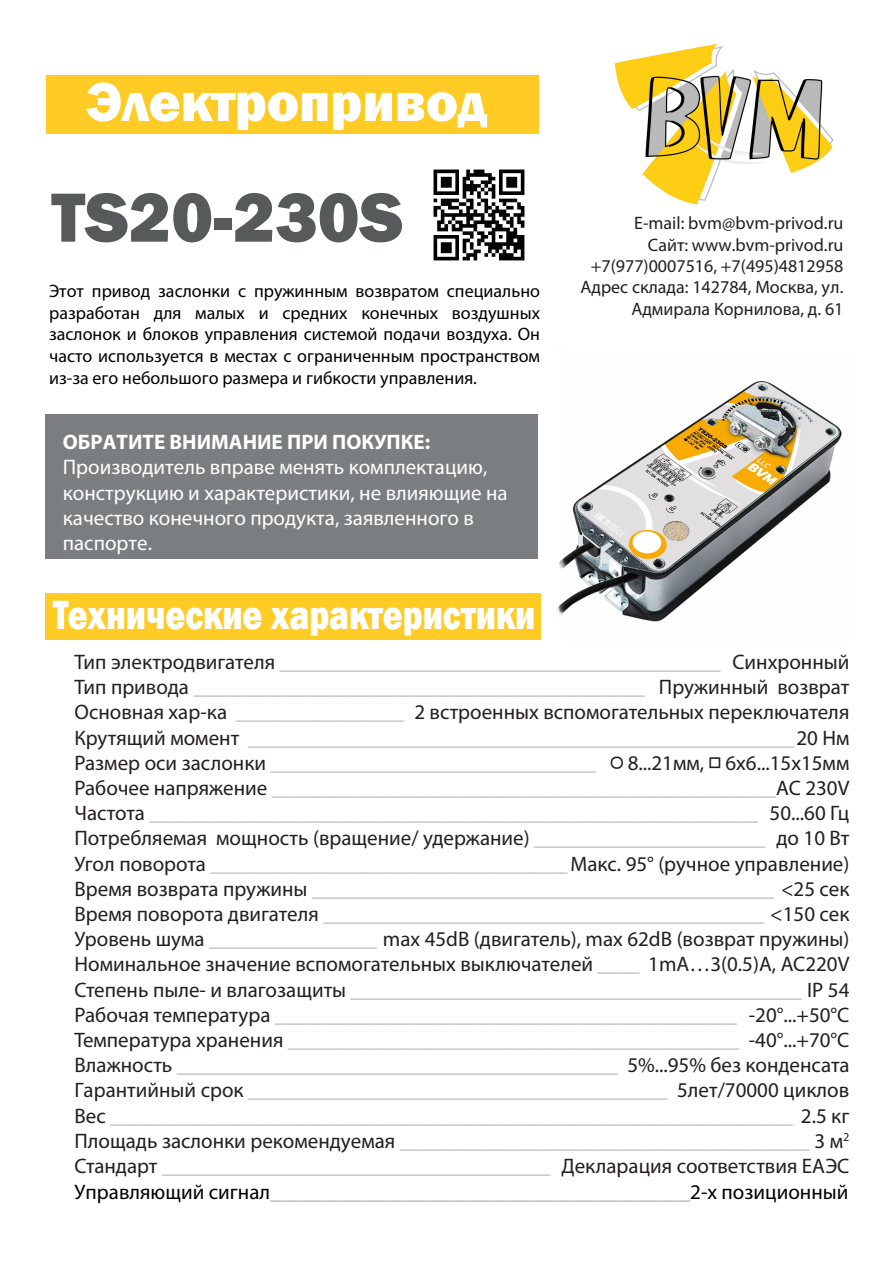
<style>
.page{position:relative;width:893px;height:1263px;background:#fff}
.page>*{position:absolute;margin:0;border:0;box-sizing:border-box;transform-origin:0 0}
.t1{font:800 72px "Franklin Gothic";color:#575a5b}
.t2{font:800 56.85px "Franklin Gothic";color:#fff;scale:.96 1}
.t3{font:800 42px "Franklin Gothic";color:#fff;scale:.81 1}
.t4{font:21px/25.2px "Myriad Pro";color:#afb3b4}
.t5{font:21px/25.2px "Myriad Pro";color:#231f20;text-align:right}
.t6{font:21px/25.2px "Myriad Pro";color:#fff}
.t7{font:21px "Myriad Pro";color:#aaa}
.t8{font:700 21px "Myriad Pro";color:#fff}
.t9{font:18px/21.6px "Myriad Pro";color:#000;text-align:justify}
.t10{font:18px/21.5px "Myriad Pro";color:#231f20;text-align:right}
.s1{font-family:"Cascadia Mono"}
.s2{color:#231f20}
.s3{color:#000}
</style>
<div class="page">
<img style="left:614px;top:43px;width:220px;height:162px">
<div style="left:45px;top:593px;width:496px;height:47px;background:#fecc25"></div>
<div style="left:45px;top:414px;width:493px;height:145px;background:#7b7e80"></div>
<div style="left:46px;top:75px;width:492px;height:59px;background:#fecc25"></div>
<img style="left:433px;top:169px;width:92px;height:92px">
<img style="left:558px;top:381px;width:284px;height:241px">
<h2 class="t2" style="left:86px;top:65px;width:419px">Электропривод</h2>
<h1 class="t1" style="left:51px;top:171px;width:354px">TS20-230S</h1>
<p class="t9" style="left:49px;top:280px;width:492px">Этот привод заслонки с пружинным возвратом специально разработан для малых и средних конечных воздушных заслонок и блоков управления системой подачи воздуха. Он часто используется в местах с ограниченным пространством из-за его небольшого размера и гибкости управления.</p>
<p class="t8" style="left:63px;top:429px;width:369px">ОБРАТИТЕ ВНИМАНИЕ ПРИ ПОКУПКЕ:</p>
<p class="t6" style="left:63px;top:454px;width:446px">Производитель вправе менять комплектацию, конструкцию и характеристики, не влияющие на качество конечного продукта, заявленного в паспорте.</p>
<h3 class="t3" style="left:53px;top:587px;width:597px">Технические характеристики</h3>
<p class="t10" style="left:580px;top:212px;width:265px">E-mail: bvm@bvm-privod.ru<br>Сайт: www.bvm-privod.ru +7(977)0007516, +7(495)4812958<br>Адрес склада: 142784, Москва, ул.<br>Адмирала Корнилова, д. 61</p>
<p class="t5" style="left:414px;top:649px;width:437px">Синхронный<br>Пружинный возврат<br>2 встроенных вспомогательных переключателя</p>
<p class="t5" style="left:611px;top:750px;width:240px"><span class="s1">◯</span> 8...21мм, <span class="s1">□</span> 6х6...15х15мм</p>
<p class="t5" style="left:770px;top:800px;width:81px;text-align:center">50...60 Гц до 10 Вт</p>
<p class="t4" style="left:75px;top:649px;width:776px"><span class="s2">Тип электродвигателя</span> __________________________________________<br><span class="s2">Тип привода</span> ___________________________________________<br><span class="s2">Основная хар-ка</span> ________________<br><span class="s2">Крутящий момент</span> ____________________________________________________<span class="s2">20 Нм Размер оси заслонки</span> _______________________________<br><span class="s2">Рабочее напряжение</span> ________________________________________________<span class="s2">АС 230V Частота</span> __________________________________________________________ <span class="s2">Потребляемая мощность (вращение/ удержание)</span> ______________________<br><span class="s2">Угол поворота</span> __________________________________<span class="s2">Макс. 95° (ручное управление)<br>Время возврата пружины</span> ____________________________________________ <span class="s2">&lt;25 сек Время поворота двигателя</span> __________________________________________ <span class="s2">&lt;150 сек Уровень шума</span> ________________ <span class="s2">max 45dB (двигатель), max 62dB (возврат пружины)<br>Номинальное значение вспомогательных выключателей</span> ____ <span class="s2">1mA…3(0.5)A, AC220V Степень пыле- и влагозащиты</span> ___________________________________________ <span class="s2">IP 54<br>Рабочая температура</span> ____________________________________________ <span class="s2">Температура хранения</span> ___________________________________________ <span class="s2">-40°...+70°С Влажность</span> __________________________________________ <span class="s2">5%...95% без конденсата Гарантийный срок</span> ________________________________________ <span class="s2">5лет/70000 циклов Вес</span> _________________________________________________________________ <span class="s2">2.5 кг Площадь заслонки рекомендуемая</span> _______________________________________ <span class="s2">3 м</span><sup>2<br></sup><span class="s2">Стандарт</span> _____________________________________</p>
<p class="t5" style="left:749px;top:1002px;width:102px">-20°...+50°С</p>
<p class="t5" style="left:562px;top:1153px;width:289px">Декларация соответствия ЕАЭС</p>
<p class="t7" style="left:75px;top:1179px;width:775px"><span class="s3">Управляющий сигнал</span>________________________________________<span class="s3">2-х позиционный</span></p>
</div>
